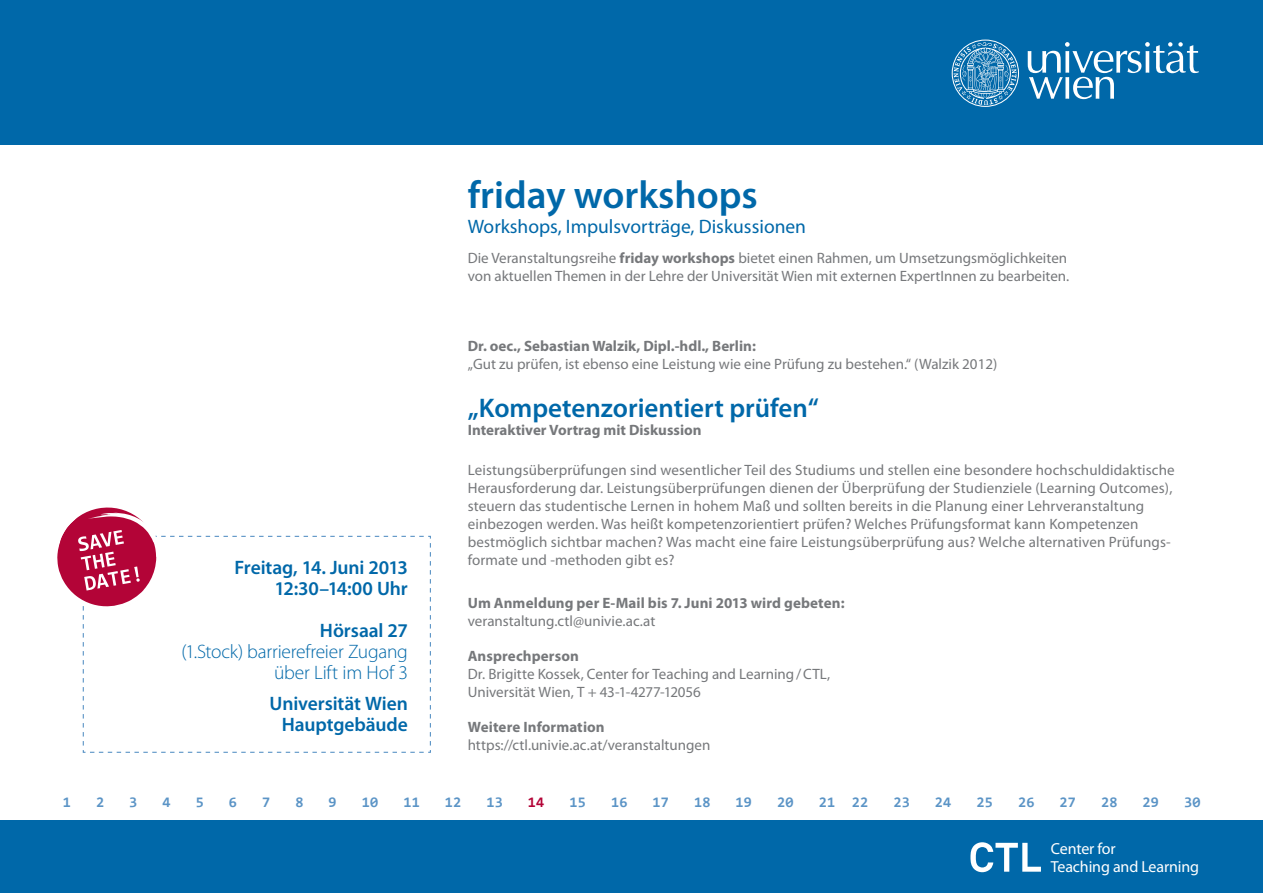
<style>
.page{position:relative;width:1263px;height:893px;background:#fff}
.page>*{position:absolute;margin:0;border:0;box-sizing:border-box;transform-origin:0 0}
.t1{font:600 39px "Myriad Pro";color:#0068a9}
.t2{font:600 27px "Myriad Pro";color:#0068a9}
.t3{font:600 19.5px/21px "Myriad Pro";letter-spacing:-.005em;color:#0068a9;text-align:right}
.t4{font:300 19.5px/21px "Myriad Pro";letter-spacing:-.01em;color:#0068a9;text-align:right}
.t5{font:19.5px "Myriad Pro";color:#0068a9}
.t6{font:16.05px/18px "Myriad Pro";letter-spacing:-.01em;color:#fff}
.t7{font:15px/18px "Myriad Pro";letter-spacing:.01em;color:#76787b}
.t8{font:700 15px "Myriad Pro";letter-spacing:.005em;color:#76787b}
.t9{font:700 14.7px "Consolas";letter-spacing:.015em;color:#5b94c6}
.t10{font:700 14.7px "Consolas";color:#b30437}
.s1{font-weight:700}
</style>
<div class="page">
<div style="left:0;top:0;width:1263px;height:145px;background:#0068a9"></div>
<div style="left:0;top:821px;width:1263px;height:72px;background:#0068a9"></div>
<svg style="left:1028px;top:42px;width:171px;height:57px"></svg>
<svg style="left:952px;top:40px;width:67px;height:67px"></svg>
<svg style="left:970px;top:842px;width:71px;height:30px"></svg>
<svg style="left:57px;top:507px;width:374px;height:246px"></svg>
<h3 class="t3" style="left:235px;top:557px;width:175px">Freitag, 14. Juni 2013<br>12:30–14:00 Uhr</h3>
<h3 class="t3" style="left:320px;top:620px;width:89px">Hörsaal 27</h3>
<h3 class="t4" style="left:182px;top:641px;width:228px">(1.Stock) barrierefreier Zugang über Lift im Hof 3</h3>
<h3 class="t3" style="left:270px;top:693px;width:140px">Universität Wien<br>Hauptgebäude</h3>
<h1 class="t1" style="left:468px;top:173px;width:292px">friday workshops</h1>
<h3 class="t5" style="left:468px;top:216px;width:340px">Workshops, Impulsvorträge, Diskussionen</h3>
<p class="t7" style="left:468px;top:250px;width:603px">Die Veranstaltungsreihe <span class="s1">friday workshops</span> bietet einen Rahmen, um Umsetzungsmöglichkeiten von aktuellen Themen in der Lehre der Universität Wien mit externen ExpertInnen zu bearbeiten.</p>
<p class="t8" style="left:468px;top:338px;width:290px">Dr. oec., Sebastian Walzik, Dipl.-hdl., Berlin:</p>
<p class="t7" style="left:468px;top:355px;width:531px">„Gut zu prüfen, ist ebenso eine Leistung wie eine Prüfung zu bestehen.“ (Walzik 2012)</p>
<h2 class="t2" style="left:468px;top:393px;width:353px">„Kompetenzorientiert prüfen“</h2>
<p class="t8" style="left:468px;top:422px;width:235px">Interaktiver Vortrag mit Diskussion</p>
<p class="t7" style="left:468px;top:461px;width:708px">Leistungsüberprüfungen sind wesentlicher Teil des Studiums und stellen eine besondere hochschuldidaktische Herausforderung dar. Leistungsüberprüfungen dienen der Überprüfung der Studienziele (Learning Outcomes), steuern das studentische Lernen in hohem Maß und sollten bereits in die Planung einer Lehrveranstaltung einbezogen werden. Was heißt kompetenzorientiert prüfen? Welches Prüfungsformat kann Kompetenzen bestmöglich sichtbar machen? Was macht eine faire Leistungsüberprüfung aus? Welche alternativen Prüfungs&shy;formate und -methoden gibt es?</p>
<p class="t8" style="left:468px;top:595px;width:378px">Um Anmeldung per E-Mail bis 7. Juni 2013 wird gebeten:</p>
<p class="t7" style="left:468px;top:613px;width:189px">veranstaltung.ctl@univie.ac.at</p>
<p class="t8" style="left:468px;top:648px;width:113px">Ansprechperson</p>
<p class="t7" style="left:468px;top:665px;width:364px">Dr. Brigitte Kossek, Center for Teaching and Learning/CTL,<br>Universität Wien, T + 43-1-4277-12056</p>
<p class="t8" style="left:468px;top:718px;width:138px">Weitere Information</p>
<p class="t7" style="left:468px;top:736px;width:244px">https://ctl.univie.ac.at/veranstaltungen</p>
<p class="t9" style="left:63px;top:793px;width:10px">1</p>
<p class="t9" style="left:96px;top:793px;width:10px">2</p>
<p class="t9" style="left:129px;top:793px;width:10px">3</p>
<p class="t9" style="left:162px;top:793px;width:10px">4</p>
<p class="t9" style="left:196px;top:793px;width:10px">5</p>
<p class="t9" style="left:229px;top:793px;width:10px">6</p>
<p class="t9" style="left:262px;top:793px;width:10px">7</p>
<p class="t9" style="left:295px;top:793px;width:10px">8</p>
<p class="t9" style="left:329px;top:793px;width:10px">9</p>
<p class="t9" style="left:362px;top:793px;width:18px">10</p>
<p class="t9" style="left:403px;top:793px;width:18px">11</p>
<p class="t9" style="left:445px;top:793px;width:18px">12</p>
<p class="t9" style="left:486px;top:793px;width:18px">13</p>
<p class="t10" style="left:528px;top:793px;width:18px">14</p>
<p class="t9" style="left:569px;top:793px;width:18px">15</p>
<p class="t9" style="left:611px;top:793px;width:18px">16</p>
<p class="t9" style="left:652px;top:793px;width:18px">17</p>
<p class="t9" style="left:694px;top:793px;width:18px">18</p>
<p class="t9" style="left:736px;top:793px;width:18px">19</p>
<p class="t9" style="left:777px;top:793px;width:18px">20</p>
<p class="t9" style="left:819px;top:793px;width:51px">21 22</p>
<p class="t9" style="left:893px;top:793px;width:18px">23</p>
<p class="t9" style="left:935px;top:793px;width:18px">24</p>
<p class="t9" style="left:976px;top:793px;width:18px">25</p>
<p class="t9" style="left:1018px;top:793px;width:18px">26</p>
<p class="t9" style="left:1059px;top:793px;width:18px">27</p>
<p class="t9" style="left:1101px;top:793px;width:18px">28</p>
<p class="t9" style="left:1143px;top:793px;width:18px">29</p>
<p class="t9" style="left:1184px;top:793px;width:18px">30</p>
<p class="t6" style="left:1051px;top:839px;width:150px">Center for<br>Teaching and Learning</p>
</div>
